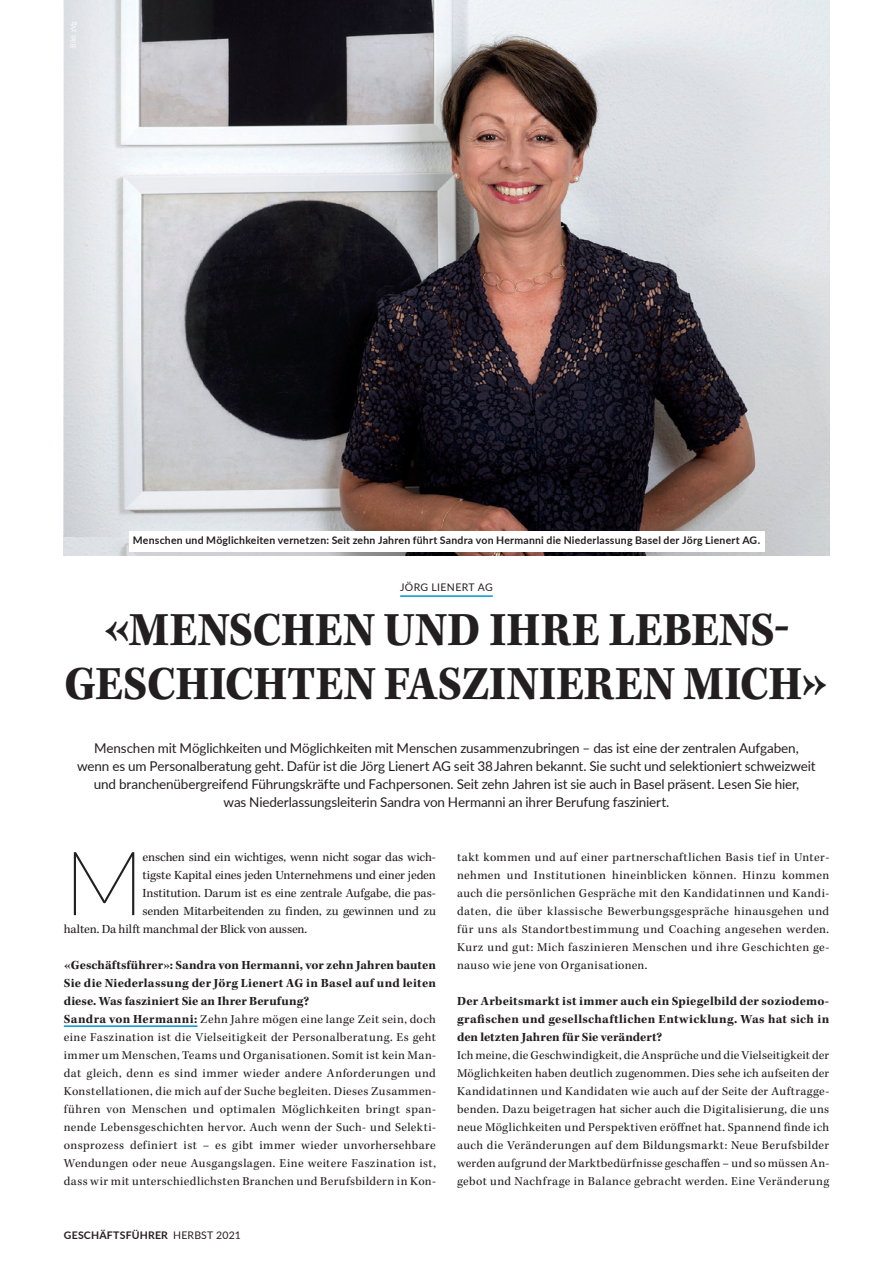
<style>
.page{position:relative;width:893px;height:1263px;background:#fff}
.page>*{position:absolute;margin:0;border:0;box-sizing:border-box;transform-origin:0 0}
.t1{font:100 89.55px "Lato";color:#231f20}
.t2{font:49.5px/54px "Kepler Std Bold Scn Capt";letter-spacing:-.005em;color:#231f20;text-align:center}
.t3{font:13.5px/18px "Lato";letter-spacing:-.01em;color:#231f20;text-align:center}
.t4{font:700 12.75px/18px "Kepler Std";letter-spacing:.015em;color:#231f20;text-align:justify}
.t5{font:12.75px "Kepler Std";letter-spacing:-.01em;color:#231f20}
.t6{font:12.3px/18px "Kepler Std";letter-spacing:.03em;color:#231f20;text-align:justify}
.t7{font:700 10.5px "Lato";letter-spacing:.02em;color:#231f20}
.t8{font:10.5px "Lato";letter-spacing:.035em;color:#231f20}
.s1{font-weight:700;font-size:12.75px}
.s2{font-weight:400}
</style>
<div class="page">
<img style="left:64px;top:0;width:765px;height:555px">
<svg style="left:64px;top:0;width:64px;height:537px;background:#dddfe3"></svg>
<hr style="left:400px;top:595px;width:93px;height:2px;background:#0097d1">
<hr style="left:64px;top:1025px;width:134px;height:2px;background:#0097d1">
<div style="left:129px;top:531px;width:635px;height:20px;background:#fff"></div>
<p class="t7" style="left:133px;top:532px;width:629px">Menschen und Möglichkeiten vernetzen: Seit zehn Jahren führt Sandra von Hermanni die Niederlassung Basel der Jörg Lienert AG.</p>
<p class="t8" style="left:400px;top:580px;width:94px">JÖRG LIENERT AG</p>
<h2 class="t2" style="left:64px;top:604px;width:766px">«MENSCHEN UND IHRE LEBENS-<br>GESCHICHTEN FASZINIEREN MICH»</h2>
<p class="t3" style="left:77px;top:739px;width:740px">Menschen mit Möglichkeiten und Möglichkeiten mit Menschen zusammenzubringen – das ist eine der zentralen Aufgaben, wenn es um Personalberatung geht. Dafür ist die Jörg Lienert AG seit 38 Jahren bekannt. Sie sucht und selektioniert schweizweit und branchenübergreifend Führungskräfte und Fachpersonen. Seit zehn Jahren ist sie auch in Basel präsent. Lesen Sie hier,<br>was Niederlassungsleiterin Sandra von Hermanni an ihrer Berufung fasziniert.</p>
<h1 class="t1" style="left:64px;top:822px;width:82px">M</h1>
<p class="t5" style="left:142px;top:850px;width:295px">enschen sind ein wichtiges, wenn nicht sogar das wich-</p>
<p class="t5" style="left:142px;top:868px;width:295px">tigste Kapital eines jeden Unternehmens und einer jeden</p>
<p class="t5" style="left:142px;top:886px;width:295px">Institution. Darum ist es eine zentrale Aufgabe, die pas-</p>
<p class="t5" style="left:142px;top:904px;width:295px">senden Mitarbeitenden zu finden, zu gewinnen und zu</p>
<p class="t5" style="left:64px;top:922px;width:245px">halten. Da hilft manchmal der Blick von aussen.</p>
<p class="t4" style="left:64px;top:957px;width:374px">«Geschäftsführer»: Sandra von Hermanni, vor zehn Jahren bauten Sie die Niederlassung der Jörg Lienert AG in Basel auf und leiten diese. Was fasziniert Sie an Ihrer Berufung?</p>
<p class="t6" style="left:64px;top:1011px;width:374px"><span class="s1">Sandra von Hermanni:</span> Zehn Jahre mögen eine lange Zeit sein, doch eine Faszination ist die Vielseitigkeit der Personalberatung. Es geht immer um Menschen, Teams und Organisationen. Somit ist kein Man&shy;dat gleich, denn es sind immer wieder andere Anforderungen und Konstellationen, die mich auf der Suche begleiten. Dieses Zusammen&shy;führen von Menschen und optimalen Möglichkeiten bringt span&shy;nende Lebensgeschichten hervor. Auch wenn der Such- und Selekti&shy;onsprozess definiert ist – es gibt immer wieder unvorhersehbare Wendungen oder neue Ausgangslagen. Eine weitere Faszination ist, dass wir mit unterschiedlichsten Branchen und Berufsbildern in Kon-</p>
<p class="t7" style="left:64px;top:1227px;width:179px">GESCHÄFTSFÜHRER <span class="s2">HERBST 2021</span></p>
<p class="t6" style="left:457px;top:849px;width:374px">takt kommen und auf einer partnerschaftlichen Basis tief in Unter&shy;nehmen und Institutionen hineinblicken können. Hinzu kommen auch die persönlichen Gespräche mit den Kandidatinnen und Kandi&shy;daten, die über klassische Bewerbungsgespräche hinausgehen und für uns als Standortbestimmung und Coaching angesehen werden.<br>Kurz und gut: Mich faszinieren Menschen und ihre Geschichten ge&shy;nauso wie jene von Organisationen.</p>
<p class="t4" style="left:457px;top:993px;width:374px">Der Arbeitsmarkt ist immer auch ein Spiegelbild der soziodemo&shy;grafischen und gesellschaftlichen Entwicklung. Was hat sich in den letzten Jahren für Sie verändert?</p>
<p class="t6" style="left:457px;top:1047px;width:374px">Ich meine, die Geschwindigkeit, die Ansprüche und die Vielseitigkeit der Möglichkeiten haben deutlich zugenommen. Dies sehe ich aufseiten der Kandidatinnen und Kandidaten wie auch auf der Seite der Auftragge&shy;benden. Dazu beigetragen hat sicher auch die Digitalisierung, die uns neue Möglichkeiten und Perspektiven eröffnet hat. Spannend finde ich auch die Veränderungen auf dem Bildungsmarkt: Neue Berufsbilder werden aufgrund der Marktbedürfnisse geschaffen – und so müssen An&shy;gebot und Nachfrage in Balance gebracht werden. Eine Veränderung</p>
</div>
